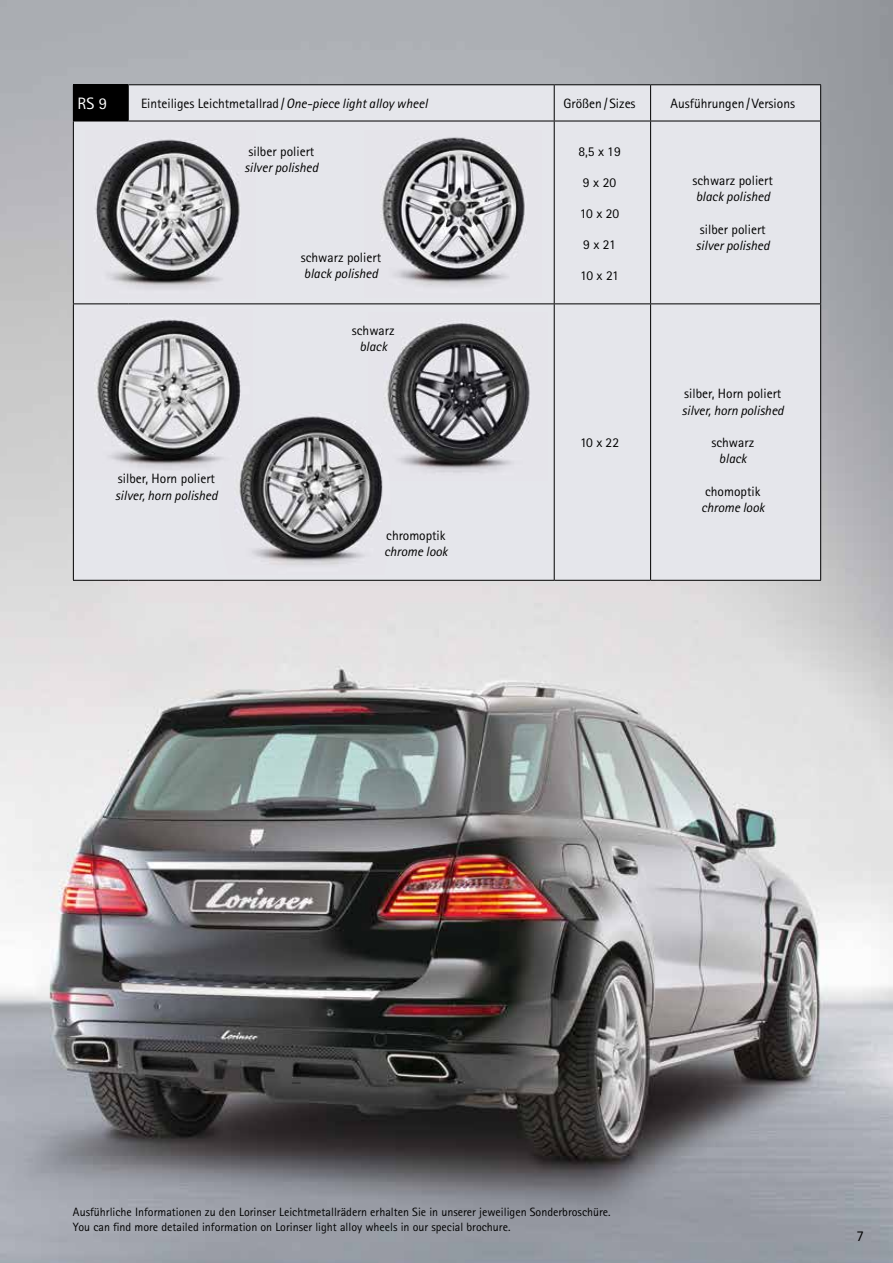
<style>
.page{position:relative;width:893px;height:1263px;background:#fff}
.page>*{position:absolute;margin:0;border:0;box-sizing:border-box;transform-origin:0 0}
.t1{font:16.5px "Rotis Sans Serif";color:#fff}
.t2{font:15px "Rotis Sans Serif";color:#000}
.t3{font:13.5px "Rotis Sans Serif";color:#000}
.t4{font:italic 13.5px "Rotis Sans Serif";color:#000}
.t5{font:12px/14.4px "Rotis Sans Serif";color:#000}
.s1{font-style:italic}
</style>
<div class="page">
<img style="left:0;top:0;width:893px;height:1263px">
<div style="left:74px;top:85px;width:746px;height:495px;background:#e5e6eb"></div>
<hr style="left:73px;top:121px;width:1px;height:182px;background:#000">
<hr style="left:73px;top:304px;width:1px;height:276px;background:#000">
<hr style="left:554px;top:121px;width:1px;height:182px;background:#000">
<hr style="left:554px;top:84px;width:97px;height:1px;background:#000">
<hr style="left:650px;top:85px;width:1px;height:36px;background:#000">
<hr style="left:651px;top:84px;width:170px;height:1px;background:#000">
<hr style="left:820px;top:85px;width:1px;height:36px;background:#000">
<hr style="left:128px;top:84px;width:426px;height:1px;background:#000">
<hr style="left:554px;top:85px;width:1px;height:36px;background:#000">
<hr style="left:128px;top:121px;width:426px;height:1px;background:#000">
<hr style="left:554px;top:121px;width:97px;height:1px;background:#000">
<hr style="left:554px;top:303px;width:97px;height:1px;background:#000">
<hr style="left:651px;top:121px;width:170px;height:1px;background:#000">
<hr style="left:650px;top:121px;width:1px;height:182px;background:#000">
<hr style="left:820px;top:121px;width:1px;height:182px;background:#000">
<hr style="left:650px;top:304px;width:1px;height:276px;background:#000">
<hr style="left:820px;top:304px;width:1px;height:276px;background:#000">
<hr style="left:554px;top:304px;width:1px;height:276px;background:#000">
<hr style="left:73px;top:84px;width:55px;height:1px;background:#000">
<hr style="left:73px;top:85px;width:1px;height:36px;background:#000">
<hr style="left:128px;top:85px;width:1px;height:36px;background:#000">
<hr style="left:73px;top:121px;width:55px;height:1px;background:#000">
<hr style="left:73px;top:580px;width:55px;height:1px;background:#000">
<hr style="left:128px;top:580px;width:426px;height:1px;background:#000">
<hr style="left:554px;top:580px;width:97px;height:1px;background:#000">
<hr style="left:651px;top:580px;width:170px;height:1px;background:#000">
<hr style="left:651px;top:303px;width:170px;height:1px;background:#000">
<hr style="left:73px;top:303px;width:55px;height:1px;background:#000">
<hr style="left:128px;top:303px;width:426px;height:1px;background:#000">
<img style="left:365px;top:130px;width:176px;height:168px">
<img style="left:79px;top:310px;width:173px;height:170px">
<img style="left:368px;top:312px;width:180px;height:168px">
<img style="left:86px;top:131px;width:169px;height:168px">
<img style="left:218px;top:412px;width:175px;height:163px">
<p class="t1" style="left:78px;top:94px;width:31px">RS 9</p>
<p class="t3" style="left:141px;top:96px;width:288px">Einteiliges Leichtmetallrad/<span class="s1">One-piece light alloy wheel</span></p>
<p class="t3" style="left:563px;top:96px;width:74px">Größen / Sizes</p>
<p class="t3" style="left:670px;top:96px;width:126px">Ausführungen/Versions</p>
<p class="t3" style="left:578px;top:143px;width:44px">8,5 x 19</p>
<p class="t3" style="left:583px;top:174px;width:35px">9 x 20</p>
<p class="t3" style="left:580px;top:205px;width:41px">10 x 20</p>
<p class="t3" style="left:583px;top:236px;width:34px">9 x 21</p>
<p class="t3" style="left:580px;top:267px;width:40px">10 x 21</p>
<p class="t3" style="left:248px;top:143px;width:67px">silber poliert</p>
<p class="t4" style="left:244px;top:159px;width:75px">silver polished</p>
<p class="t3" style="left:693px;top:173px;width:82px">schwarz poliert</p>
<p class="t4" style="left:696px;top:189px;width:76px">black polished</p>
<p class="t3" style="left:700px;top:221px;width:67px">silber poliert</p>
<p class="t4" style="left:696px;top:237px;width:75px">silver polished</p>
<p class="t3" style="left:301px;top:249px;width:82px">schwarz poliert</p>
<p class="t4" style="left:304px;top:266px;width:76px">black polished</p>
<p class="t3" style="left:118px;top:471px;width:99px">silber, Horn poliert</p>
<p class="t4" style="left:115px;top:487px;width:104px">silver, horn polished</p>
<p class="t3" style="left:352px;top:323px;width:44px">schwarz</p>
<p class="t4" style="left:359px;top:339px;width:29px">black</p>
<p class="t3" style="left:386px;top:528px;width:61px">chromoptik</p>
<p class="t4" style="left:384px;top:544px;width:65px">chrome look</p>
<p class="t3" style="left:580px;top:435px;width:41px">10 x 22</p>
<p class="t3" style="left:684px;top:386px;width:99px">silber, Horn poliert</p>
<p class="t4" style="left:682px;top:402px;width:103px">silver, horn polished</p>
<p class="t3" style="left:711px;top:434px;width:44px">schwarz</p>
<p class="t4" style="left:719px;top:451px;width:29px">black</p>
<p class="t3" style="left:705px;top:483px;width:57px">chomoptik</p>
<p class="t4" style="left:701px;top:499px;width:65px">chrome look</p>
<p class="t5" style="left:73px;top:1205px;width:539px">Ausführliche Informationen zu den Lorinser Leichtmetallrädern erhalten Sie in unserer jeweiligen Sonderbroschüre.<br>You can find more detailed information on Lorinser light alloy wheels in our special brochure.</p>
<p class="t2" style="left:856px;top:1227px;width:9px">7</p>
</div>
